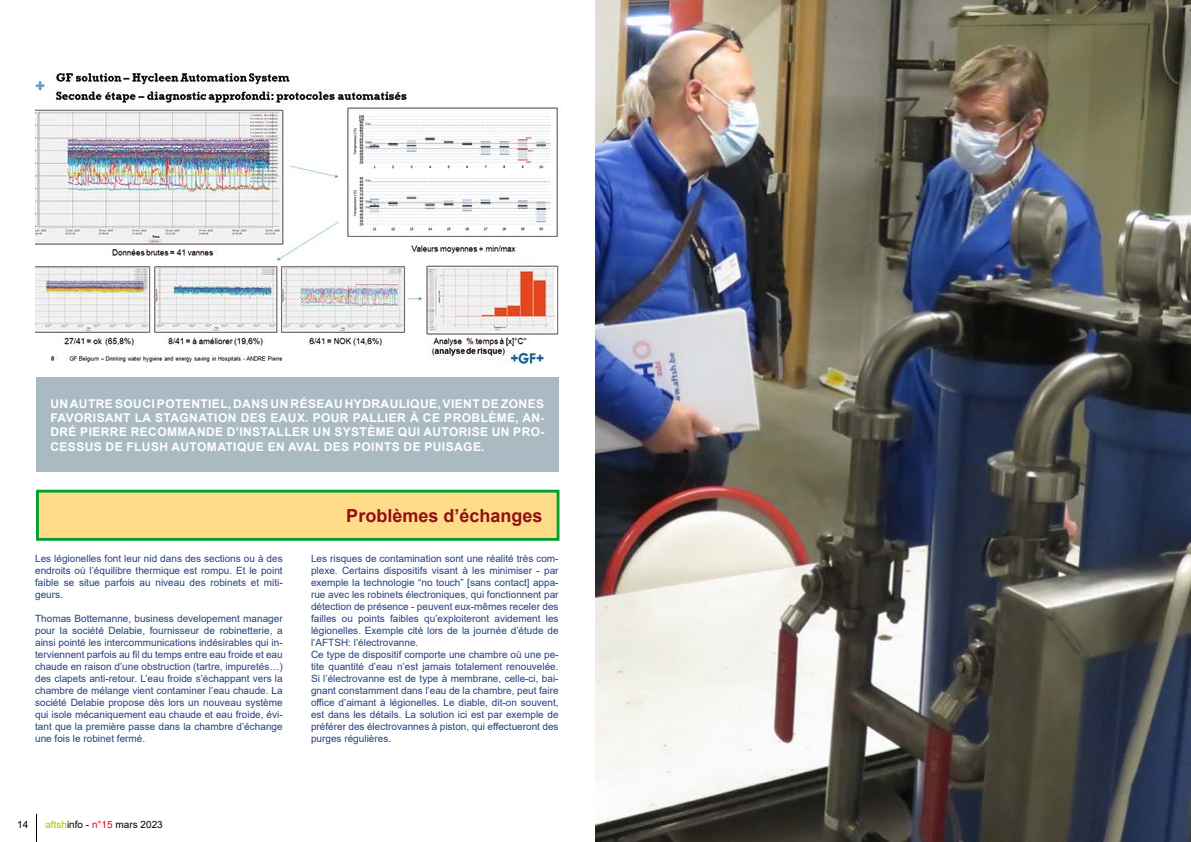
<style>
.page{position:relative;width:1191px;height:842px;background:#fff}
.page>*{position:absolute;margin:0;border:0;box-sizing:border-box;transform-origin:0 0}
.t1{font:700 18px "Arial";color:#940e14}
.t2{font:700 12px/14.4px "Arial";letter-spacing:.035em;color:#fff;text-align:justify}
.t3{font:10px/12px "Arial";color:#244082;text-align:justify}
.t4{font:10px "Arial";color:#000}
.s1{color:#acc600}
.s2{color:#e2001a}
</style>
<div class="page">
<svg style="left:36px;top:814px;width:1px;height:28px"></svg>
<img style="left:35px;top:73px;width:527px;height:292px">
<div style="left:37px;top:491px;width:521px;height:48px;background:#fedc89"></div>
<div style="left:36px;top:490px;width:523px;height:51px;border:3px solid #009e30"></div>
<div style="left:36px;top:378px;width:522px;height:94px;background:#aabac3"></div>
<img style="left:595px;top:0;width:596px;height:842px">
<p class="t2" style="left:50px;top:396px;width:495px">UN AUTRE SOUCI POTENTIEL, DANS UN RÉSEAU HYDRAULIQUE, VIENT DE ZONES FAVORISANT LA STAGNATION DES EAUX. POUR PALLIER À CE PROBLÈME, AN-DRÉ PIERRE RECOMMANDE D’INSTALLER UN SYSTÈME QUI AUTORISE UN PRO-CESSUS DE FLUSH AUTOMATIQUE EN AVAL DES POINTS DE PUISAGE.</p>
<p class="t3" style="left:35px;top:552px;width:249px">Les légionelles font leur nid dans des sections ou à des endroits où l’équilibre thermique est rompu. Et le point faible se situe parfois au niveau des robinets et miti&shy;geurs.</p>
<p class="t3" style="left:35px;top:612px;width:249px">Thomas Bottemanne, business developement manager pour la société Delabie, fournisseur de robinetterie, a ainsi pointé les intercommunications indésirables qui in&shy;terviennent parfois au fil du temps entre eau froide et eau chaude en raison d’une obstruction (tartre, impuretés…) des clapets anti-retour. L’eau froide s’échappant vers la chambre de mélange vient contaminer l’eau chaude. La société Delabie propose dès lors un nouveau système qui isole mécaniquement eau chaude et eau froide, évi&shy;tant que la première passe dans la chambre d’échange une fois le robinet fermé.</p>
<h1 class="t1" style="left:346px;top:503px;width:198px">Problèmes d’échanges</h1>
<p class="t3" style="left:311px;top:552px;width:249px;text-align:left">Les risques de contamination sont une réalité très com&shy;plexe. Certains dispositifs visant à les minimiser - par exemple la technologie “no touch” [sans contact] appa&shy;rue avec les robinets électroniques, qui fonctionnent par détection de présence - peuvent eux-mêmes receler des failles ou points faibles qu’exploiteront avidement les légionelles. Exemple cité lors de la journée d’étude de l’AFTSH: l’électrovanne.<br>Ce type de dispositif comporte une chambre où une pe&shy;tite quantité d’eau n’est jamais totalement renouvelée.<br>Si l’électrovanne est de type à membrane, celle-ci, bai&shy;gnant constamment dans l’eau de la chambre, peut faire office d’aimant à légionelles. Le diable, dit-on souvent, est dans les détails. La solution ici est par exemple de préférer des électrovannes à piston, qui effectueront des purges régulières.</p>
<p class="t4" style="left:17px;top:817px;width:13px">14</p>
<p class="t4" style="left:45px;top:817px;width:119px"><span class="s1">aftsh</span>info - <span class="s2">n°15</span> mars 2023</p>
</div>
